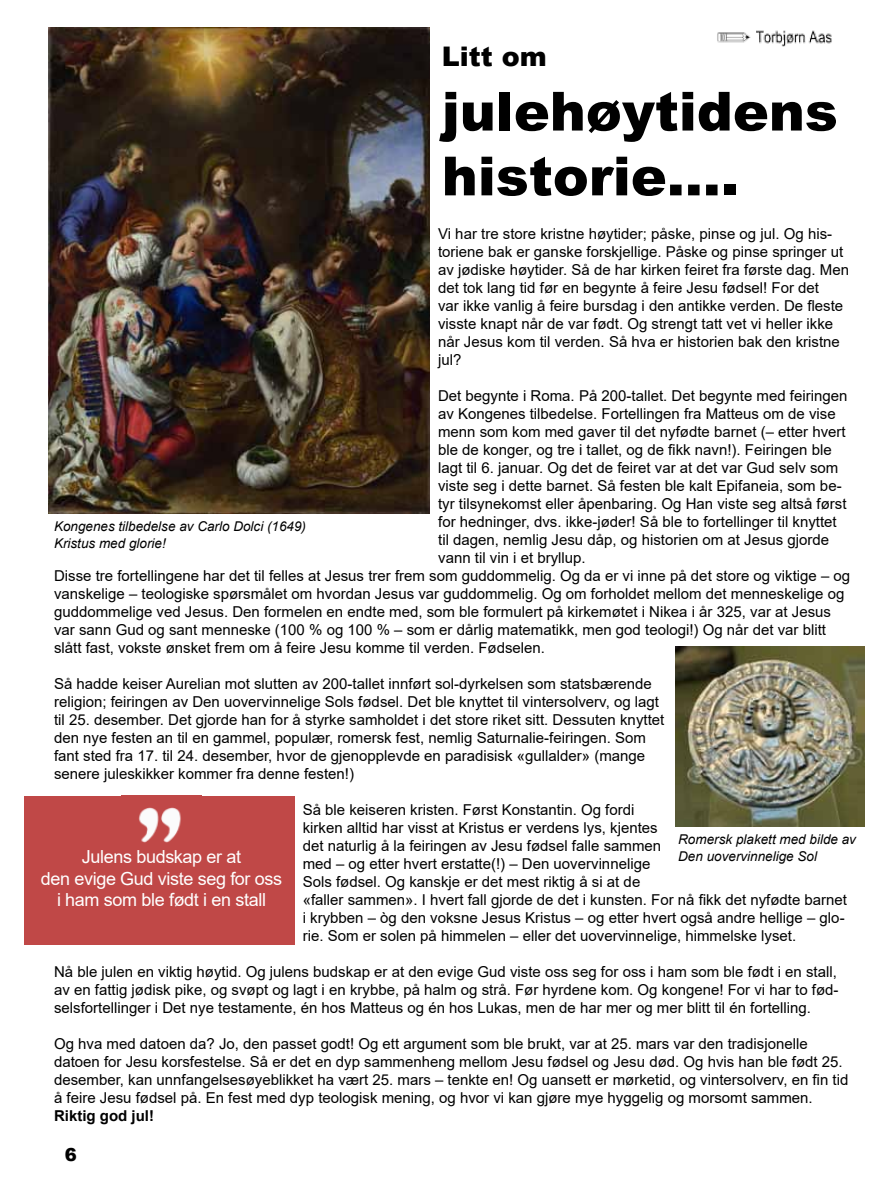
<style>
.page{position:relative;width:893px;height:1178px;background:#fff}
.page>*{position:absolute;margin:0;border:0;box-sizing:border-box;transform-origin:0 0}
.t1{font:900 54px/64.8px "Arial";color:#000}
.t2{font:900 27px "Arial";color:#000}
.t3{font:18px/21.6px "Arial";letter-spacing:-.02em;color:#fff;text-align:center}
.t4{font:900 18px "Arial";color:#000}
.t5{font:15px/18px "Arial";color:#000}
.t6{font:700 15px "Arial";color:#000}
.t7{font:italic 13.5px/16.2px "Arial";color:#000}
</style>
<div class="page">
<img style="left:675px;top:646px;width:189px;height:180px">
<img style="left:48px;top:27px;width:382px;height:486px">
<div style="left:24px;top:796px;width:270px;height:148px;background:#c04847"></div>
<img style="left:138px;top:807px;width:43px;height:36px">
<img style="left:717px;top:30px;width:115px;height:17px">
<h2 class="t2" style="left:442px;top:36px;width:106px">Litt om</h2>
<h1 class="t1" style="left:442px;top:77px;width:398px">julehøytidens historie….</h1>
<p class="t5" style="left:438px;top:224px;width:412px">Vi har tre store kristne høytider; påske, pinse og jul. Og his&shy;toriene bak er ganske forskjellige. Påske og pinse springer ut av jødiske høytider. Så de har kirken feiret fra første dag. Men det tok lang tid før en begynte å feire Jesu fødsel! For det<br>var ikke vanlig å feire bursdag i den antikke verden. De fleste visste knapt når de var født. Og strengt tatt vet vi heller ikke når Jesus kom til verden. Så hva er historien bak den kristne jul?</p>
<p class="t5" style="left:438px;top:386px;width:411px">Det begynte i Roma. På 200-tallet. Det begynte med feiringen</p>
<p class="t5" style="left:438px;top:404px;width:399px">av Kongenes tilbedelse. Fortellingen fra Matteus om de vise</p>
<p class="t5" style="left:438px;top:422px;width:409px">menn som kom med gaver til det nyfødte barnet (– etter hvert</p>
<p class="t5" style="left:438px;top:440px;width:395px">ble de konger, og tre i tallet, og de fikk navn!). Feiringen ble</p>
<p class="t5" style="left:438px;top:458px;width:402px">lagt til 6. januar. Og det de feiret var at det var Gud selv som</p>
<p class="t5" style="left:438px;top:476px;width:405px">viste seg i dette barnet. Så festen ble kalt Epifaneia, som be-</p>
<p class="t5" style="left:438px;top:494px;width:410px">tyr tilsynekomst eller åpenbaring. Og Han viste seg altså først</p>
<p class="t5" style="left:438px;top:512px;width:400px">for hedninger, dvs. ikke-jøder! Så ble to fortellinger til knyttet</p>
<p class="t5" style="left:438px;top:530px;width:393px">til dagen, nemlig Jesu dåp, og historien om at Jesus gjorde</p>
<p class="t5" style="left:438px;top:548px;width:149px">vann til vin i et bryllup.</p>
<p class="t5" style="left:54px;top:566px;width:798px">Disse tre fortellingene har det til felles at Jesus trer frem som guddommelig. Og da er vi inne på det store og viktige – og</p>
<p class="t5" style="left:54px;top:584px;width:792px">vanskelige – teologiske spørsmålet om hvordan Jesus var guddommelig. Og om forholdet mellom det menneskelige og</p>
<p class="t5" style="left:54px;top:602px;width:778px">guddommelige ved Jesus. Den formelen en endte med, som ble formulert på kirkemøtet i Nikea i år 325, var at Jesus</p>
<p class="t5" style="left:54px;top:620px;width:774px">var sann Gud og sant menneske (100 % og 100 % – som er dårlig matematikk, men god teologi!) Og når det var blitt</p>
<p class="t5" style="left:54px;top:638px;width:493px">slått fast, vokste ønsket frem om å feire Jesu komme til verden. Fødselen.</p>
<p class="t5" style="left:54px;top:674px;width:612px">Så hadde keiser Aurelian mot slutten av 200-tallet innført sol-dyrkelsen som statsbærende religion; feiringen av Den uovervinnelige Sols fødsel. Det ble knyttet til vintersolverv, og lagt til 25. desember. Det gjorde han for å styrke samholdet i det store riket sitt. Dessuten knyttet den nye festen an til en gammel, populær, romersk fest, nemlig Saturnalie-feiringen. Som fant sted fra 17. til 24. desember, hvor de gjenopplevde en paradisisk «gullalder» (mange senere juleskikker kommer fra denne festen!)</p>
<p class="t5" style="left:303px;top:800px;width:546px">Så ble keiseren kristen. Først Konstantin. Og fordi<br>kirken alltid har visst at Kristus er verdens lys, kjentes<br>det naturlig å la feiringen av Jesu fødsel falle sammen<br>med – og etter hvert erstatte(!) – Den uovervinnelige<br>Sols fødsel. Og kanskje er det mest riktig å si at de<br>«faller sammen». I hvert fall gjorde de det i kunsten. For nå fikk det nyfødte barnet i krybben – òg den voksne Jesus Kristus – og etter hvert også andre hellige – glo&shy;rie. Som er solen på himmelen – eller det uovervinnelige, himmelske lyset.</p>
<p class="t5" style="left:54px;top:962px;width:786px;text-align:justify">Nå ble julen en viktig høytid. Og julens budskap er at den evige Gud viste oss seg for oss i ham som ble født i en stall, av en fattig jødisk pike, og svøpt og lagt i en krybbe, på halm og strå. Før hyrdene kom. Og kongene! For vi har to fød&shy;selsfortellinger i Det nye testamente, én hos Matteus og én hos Lukas, men de har mer og mer blitt til én fortelling.</p>
<p class="t5" style="left:54px;top:1034px;width:796px">Og hva med datoen da? Jo, den passet godt! Og ett argument som ble brukt, var at 25. mars var den tradisjonelle datoen for Jesu korsfestelse. Så er det en dyp sammenheng mellom Jesu fødsel og Jesu død. Og hvis han ble født 25. desember, kan unnfangelsesøyeblikket ha vært 25. mars – tenkte en! Og uansett er mørketid, og vintersolverv, en fin tid å feire Jesu fødsel på. En fest med dyp teologisk mening, og hvor vi kan gjøre mye hyggelig og morsomt sammen.</p>
<p class="t6" style="left:54px;top:1105px;width:102px">Riktig god jul!</p>
<p class="t7" style="left:54px;top:519px;width:254px">Kongenes tilbedelse av Carlo Dolci (1649)<br>Kristus med glorie!</p>
<p class="t7" style="left:678px;top:832px;width:179px">Romersk plakett med bilde av<br>Den uovervinnelige Sol</p>
<p class="t3" style="left:41px;top:846px;width:243px">Julens budskap er at<br>den evige Gud viste seg for oss i ham som ble født i en stall</p>
<p class="t4" style="left:65px;top:1141px;width:14px">6</p>
</div>
